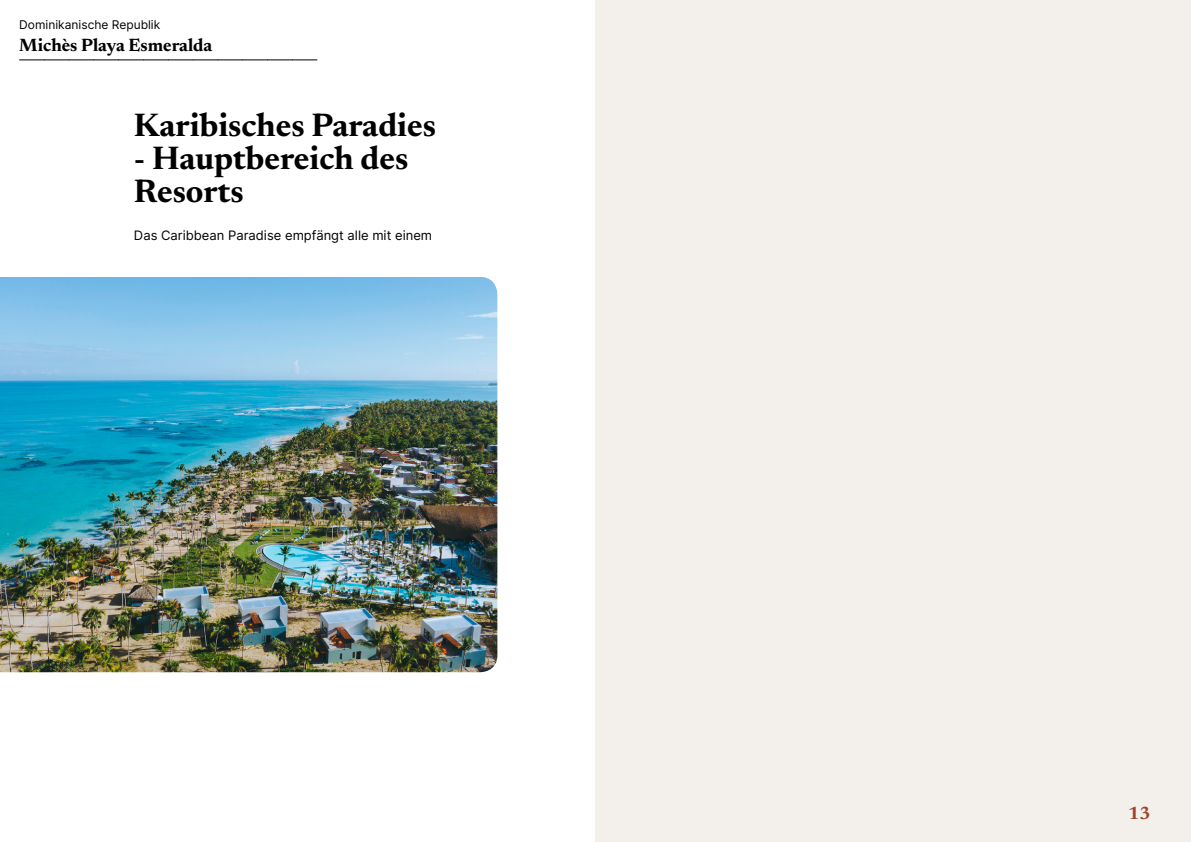
<style>
.page{position:relative;width:1191px;height:842px;background:#fff}
.page>*{position:absolute;margin:0;border:0;box-sizing:border-box;transform-origin:0 0}
.t1{font:700 33px/33px "Newsreader 24 pt";color:#000}
.t2{font:700 18px "Newsreader 24 pt";color:#000}
.t3{font:700 18px "Newsreader 24 pt";color:#9d432c}
.t4{font:13px "Inter";color:#000}
.t5{font:12px "Inter";color:#000}
</style>
<div class="page">
<div style="left:595px;top:0;width:596px;height:842px;background:#f3f0ec"></div>
<img style="left:0;top:277px;width:497px;height:395px">
<svg style="left:20px;top:60px;width:297px;height:1px"></svg>
<p class="t5" style="left:19px;top:15px;width:143px">Dominikanische Republik</p>
<p class="t2" style="left:19px;top:32px;width:194px">Michès Playa Esmeralda</p>
<p class="t1" style="left:134px;top:106px;width:303px">Karibisches Paradies</p>
<p class="t1" style="left:134px;top:139px;width:276px">- Hauptbereich des<br>Resorts</p>
<p class="t4" style="left:134px;top:226px;width:300px">Das Caribbean Paradise empfängt alle mit einem</p>
<p class="t3" style="left:1128px;top:800px;width:24px">13</p>
</div>
